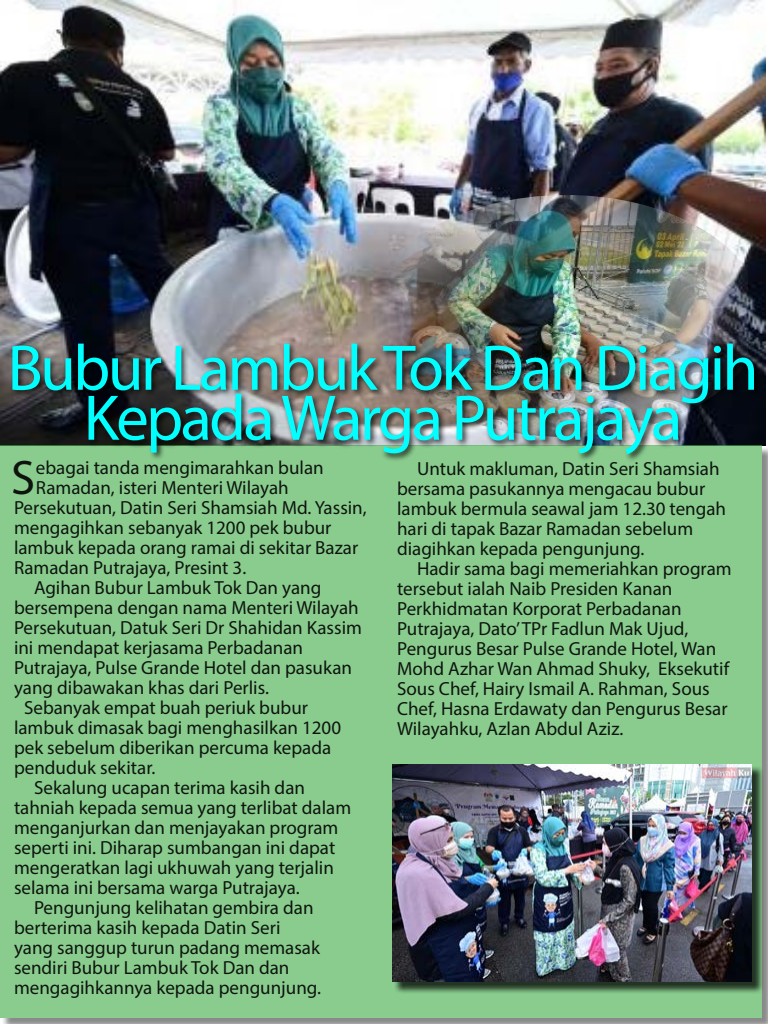
<style>
.page{position:relative;width:768px;height:1024px;background:#fff}
.page>*{position:absolute;margin:0;border:0;box-sizing:border-box;transform-origin:0 0}
.t1{font:65px/50px "Myriad Pro";letter-spacing:-.04em;color:#0ff;text-align:center}
.t2{font:48.7px "Myriad Pro";color:#000}
.t3{font:19px/20px "Myriad Pro";color:#000}
</style>
<div class="page">
<img style="left:0;top:0;width:766px;height:445px">
<div style="left:0;top:445px;width:762px;height:573px;background:#89cc8e"></div>
<img style="left:370px;top:195px;width:378px;height:147px">
<div style="left:11px;top:342px;width:752px;height:121px;background:#000;opacity:.75"></div>
<div style="left:394px;top:766px;width:371px;height:229px;background:#000;opacity:.75"></div>
<img style="left:392px;top:764px;width:360px;height:218px">
<h1 class="t1" style="left:7px;top:342px;width:753px">Bubur Lambuk Tok Dan Diagih<br>Kepada Warga Putrajaya</h1>
<h2 class="t2" style="left:12px;top:448px;width:25px">S</h2>
<p class="t3" style="left:36px;top:458px;width:289px">ebagai tanda mengimarahkan bulan</p>
<p class="t3" style="left:36px;top:478px;width:254px">Ramadan, isteri Menteri Wilayah</p>
<p class="t3" style="left:14px;top:498px;width:354px">Persekutuan, Datin Seri Shamsiah Md. Yassin,</p>
<p class="t3" style="left:14px;top:518px;width:319px">mengagihkan sebanyak 1200 pek bubur</p>
<p class="t3" style="left:14px;top:538px;width:346px">lambuk kepada orang ramai di sekitar Bazar</p>
<p class="t3" style="left:14px;top:558px;width:234px">Ramadan Putrajaya, Presint 3.</p>
<p class="t3" style="left:34px;top:578px;width:289px">Agihan Bubur Lambuk Tok Dan yang</p>
<p class="t3" style="left:14px;top:598px;width:346px">bersempena dengan nama Menteri Wilayah</p>
<p class="t3" style="left:14px;top:618px;width:349px">Persekutuan, Datuk Seri Dr Shahidan Kassim</p>
<p class="t3" style="left:14px;top:638px;width:291px">ini mendapat kerjasama Perbadanan</p>
<p class="t3" style="left:14px;top:658px;width:340px">Putrajaya, Pulse Grande Hotel dan pasukan</p>
<p class="t3" style="left:14px;top:678px;width:256px">yang dibawakan khas dari Perlis.</p>
<p class="t3" style="left:24px;top:698px;width:286px">Sebanyak empat buah periuk bubur</p>
<p class="t3" style="left:14px;top:718px;width:329px">lambuk dimasak bagi menghasilkan 1200</p>
<p class="t3" style="left:14px;top:738px;width:319px">pek sebelum diberikan percuma kepada</p>
<p class="t3" style="left:14px;top:758px;width:143px">penduduk sekitar.</p>
<p class="t3" style="left:34px;top:778px;width:273px">Sekalung ucapan terima kasih dan</p>
<p class="t3" style="left:14px;top:798px;width:339px">tahniah kepada semua yang terlibat dalam</p>
<p class="t3" style="left:14px;top:818px;width:326px">menganjurkan dan menjayakan program</p>
<p class="t3" style="left:14px;top:838px;width:323px">seperti ini. Diharap sumbangan ini dapat</p>
<p class="t3" style="left:14px;top:858px;width:321px">mengeratkan lagi ukhuwah yang terjalin</p>
<p class="t3" style="left:14px;top:878px;width:287px">selama ini bersama warga Putrajaya.</p>
<p class="t3" style="left:34px;top:898px;width:281px">Pengunjung kelihatan gembira dan</p>
<p class="t3" style="left:14px;top:918px;width:268px">berterima kasih kepada Datin Seri</p>
<p class="t3" style="left:14px;top:938px;width:308px">yang sanggup turun padang memasak</p>
<p class="t3" style="left:14px;top:958px;width:277px">sendiri Bubur Lambuk Tok Dan dan</p>
<p class="t3" style="left:14px;top:978px;width:309px">mengagihkannya kepada pengunjung.</p>
<p class="t3" style="left:397px;top:459px;width:331px;text-indent:20px">Untuk makluman, Datin Seri Shamsiah bersama pasukannya mengacau bubur lambuk bermula seawal jam 12.30 tengah hari di tapak Bazar Ramadan sebelum diagihkan kepada pengunjung.</p>
<p class="t3" style="left:397px;top:559px;width:336px;text-indent:20px">Hadir sama bagi memeriahkan program tersebut ialah Naib Presiden Kanan Perkhidmatan Korporat Perbadanan Putrajaya, Dato’ TPr Fadlun Mak Ujud, Pengurus Besar Pulse Grande Hotel, Wan Mohd Azhar Wan Ahmad Shuky, Eksekutif Sous Chef, Hairy Ismail A. Rahman, Sous Chef, Hasna Erdawaty dan Pengurus Besar Wilayahku, Azlan Abdul Aziz.</p>
</div>
